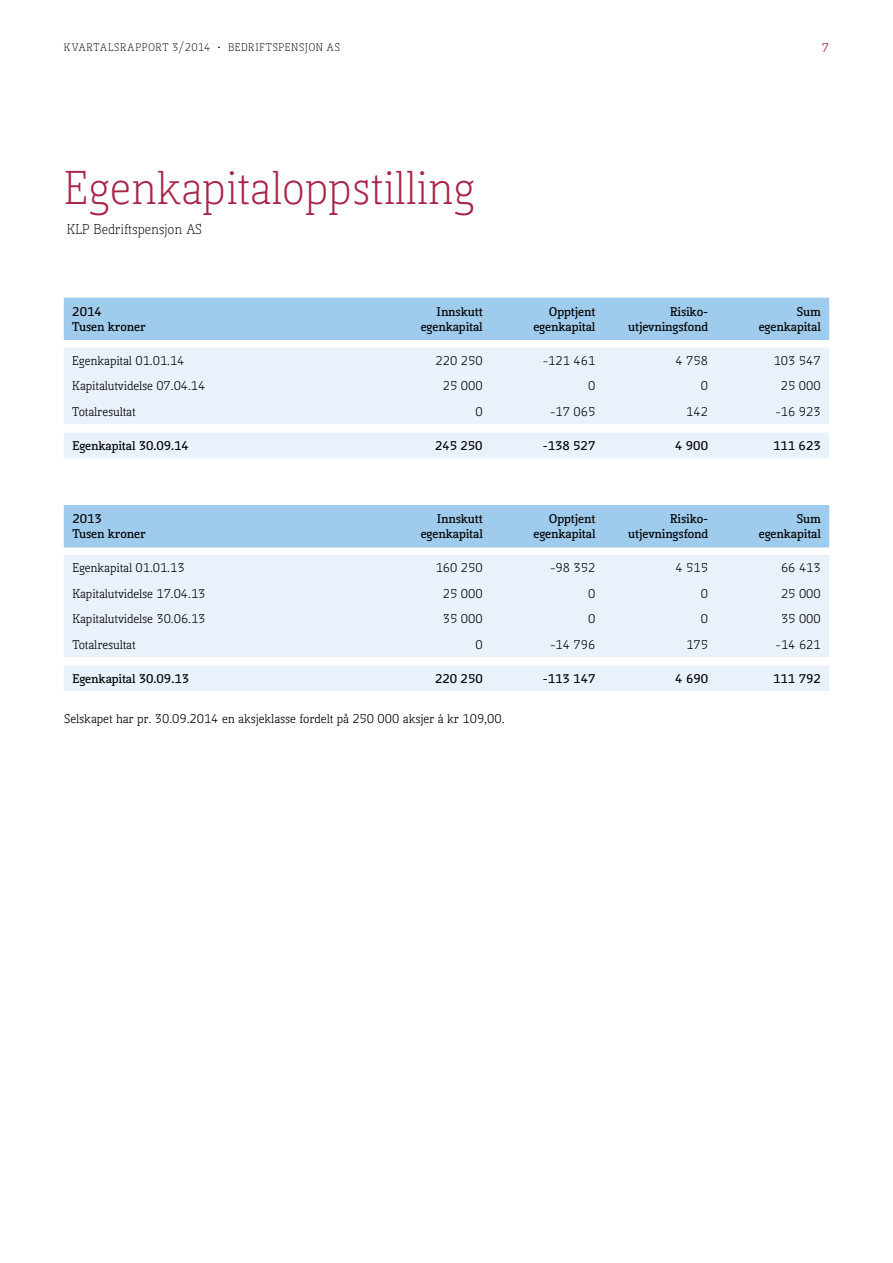
<style>
.page{position:relative;width:893px;height:1263px;background:#fff}
.page>*{position:absolute;margin:0;border:0;box-sizing:border-box;transform-origin:0 0}
.t1{font:300 45px "Kofi Pure Serif";color:#a92647}
.t2{font:300 13.5px "Kofi Pure Serif";color:#000}
.t3{font:12px "Kofi Pure Serif";color:#000}
.t4{font:700 12px/15px "Kofi Pure Serif";color:#000;text-align:right}
.t5{font:12px "Kofi Pure Serif";color:#a7214d}
.t6{font:300 10.5px "Kofi Pure Serif";letter-spacing:.05em;color:#000}
</style>
<div class="page">
<div style="left:64px;top:298px;width:765px;height:42px;background:#9fcbed"></div>
<svg style="left:64px;top:348px;width:765px;height:343px;fill:#e9f1fa"></svg>
<p class="t6" style="left:64px;top:40px;width:278px">KVARTALSRAPPORT 3/2014 • BEDRIFTSPENSJON AS</p>
<p class="t5" style="left:822px;top:40px;width:9px">7</p>
<h1 class="t1" style="left:64px;top:161px;width:412px">Egenkapitaloppstilling</h1>
<p class="t2" style="left:67px;top:221px;width:137px">KLP Bedriftspensjon AS</p>
<p class="t4" style="left:72px;top:304px;width:75px;text-align:left">2014<br>Tusen kroner</p>
<p class="t4" style="left:421px;top:304px;width:63px">Innskutt egenkapital</p>
<p class="t4" style="left:533px;top:304px;width:63px">Opptjent egenkapital</p>
<p class="t4" style="left:628px;top:304px;width:81px">Risiko&shy;utjevningsfond</p>
<p class="t4" style="left:759px;top:304px;width:63px">Sum egenkapital</p>
<p class="t3" style="left:72px;top:353px;width:114px">Egenkapital 01.01.14</p>
<p class="t3" style="left:436px;top:353px;width:49px">220 250</p>
<p class="t3" style="left:543px;top:353px;width:54px">-121 461</p>
<p class="t3" style="left:675px;top:353px;width:34px">4 758</p>
<p class="t3" style="left:774px;top:353px;width:49px">103 547</p>
<p class="t3" style="left:72px;top:378px;width:135px">Kapitalutvidelse 07.04.14</p>
<p class="t3" style="left:443px;top:378px;width:41px">25 000</p>
<p class="t3" style="left:588px;top:378px;width:9px">0</p>
<p class="t3" style="left:701px;top:378px;width:9px">0</p>
<p class="t3" style="left:781px;top:378px;width:41px">25 000</p>
<p class="t3" style="left:72px;top:404px;width:65px">Totalresultat</p>
<p class="t3" style="left:475px;top:404px;width:9px">0</p>
<p class="t3" style="left:550px;top:404px;width:47px">-17 065</p>
<p class="t3" style="left:686px;top:404px;width:23px">142</p>
<p class="t3" style="left:775px;top:404px;width:47px">-16 923</p>
<p class="t4" style="left:72px;top:438px;width:118px">Egenkapital 30.09.14</p>
<p class="t4" style="left:435px;top:438px;width:49px">245 250</p>
<p class="t4" style="left:543px;top:438px;width:54px">-138 527</p>
<p class="t4" style="left:675px;top:438px;width:34px">4 900</p>
<p class="t4" style="left:773px;top:438px;width:49px">111 623</p>
<p class="t4" style="left:72px;top:511px;width:75px;text-align:left">2013<br>Tusen kroner</p>
<p class="t4" style="left:421px;top:511px;width:63px">Innskutt egenkapital</p>
<p class="t4" style="left:533px;top:511px;width:63px">Opptjent egenkapital</p>
<p class="t4" style="left:628px;top:511px;width:81px">Risiko&shy;utjevningsfond</p>
<p class="t4" style="left:759px;top:511px;width:63px">Sum egenkapital</p>
<p class="t3" style="left:72px;top:560px;width:114px">Egenkapital 01.01.13</p>
<p class="t3" style="left:436px;top:560px;width:49px">160 250</p>
<p class="t3" style="left:550px;top:560px;width:47px">-98 352</p>
<p class="t3" style="left:676px;top:560px;width:34px">4 515</p>
<p class="t3" style="left:781px;top:560px;width:41px">66 413</p>
<p class="t3" style="left:72px;top:586px;width:135px">Kapitalutvidelse 17.04.13</p>
<p class="t3" style="left:443px;top:586px;width:41px">25 000</p>
<p class="t3" style="left:588px;top:586px;width:9px">0</p>
<p class="t3" style="left:701px;top:586px;width:9px">0</p>
<p class="t3" style="left:781px;top:586px;width:41px">25 000</p>
<p class="t3" style="left:72px;top:611px;width:135px">Kapitalutvidelse 30.06.13</p>
<p class="t3" style="left:443px;top:611px;width:41px">35 000</p>
<p class="t3" style="left:588px;top:611px;width:9px">0</p>
<p class="t3" style="left:701px;top:611px;width:9px">0</p>
<p class="t3" style="left:781px;top:611px;width:41px">35 000</p>
<p class="t3" style="left:72px;top:637px;width:65px">Totalresultat</p>
<p class="t3" style="left:475px;top:637px;width:9px">0</p>
<p class="t3" style="left:550px;top:637px;width:47px">-14 796</p>
<p class="t3" style="left:686px;top:637px;width:23px">175</p>
<p class="t3" style="left:776px;top:637px;width:47px">-14 621</p>
<p class="t4" style="left:72px;top:671px;width:118px">Egenkapital 30.09.13</p>
<p class="t4" style="left:435px;top:671px;width:49px">220 250</p>
<p class="t4" style="left:543px;top:671px;width:54px">-113 147</p>
<p class="t4" style="left:675px;top:671px;width:34px">4 690</p>
<p class="t4" style="left:773px;top:671px;width:49px">111 792</p>
<p class="t3" style="left:64px;top:711px;width:442px">Selskapet har pr. 30.09.2014 en aksjeklasse fordelt på 250 000 aksjer á kr 109,00.</p>
</div>
